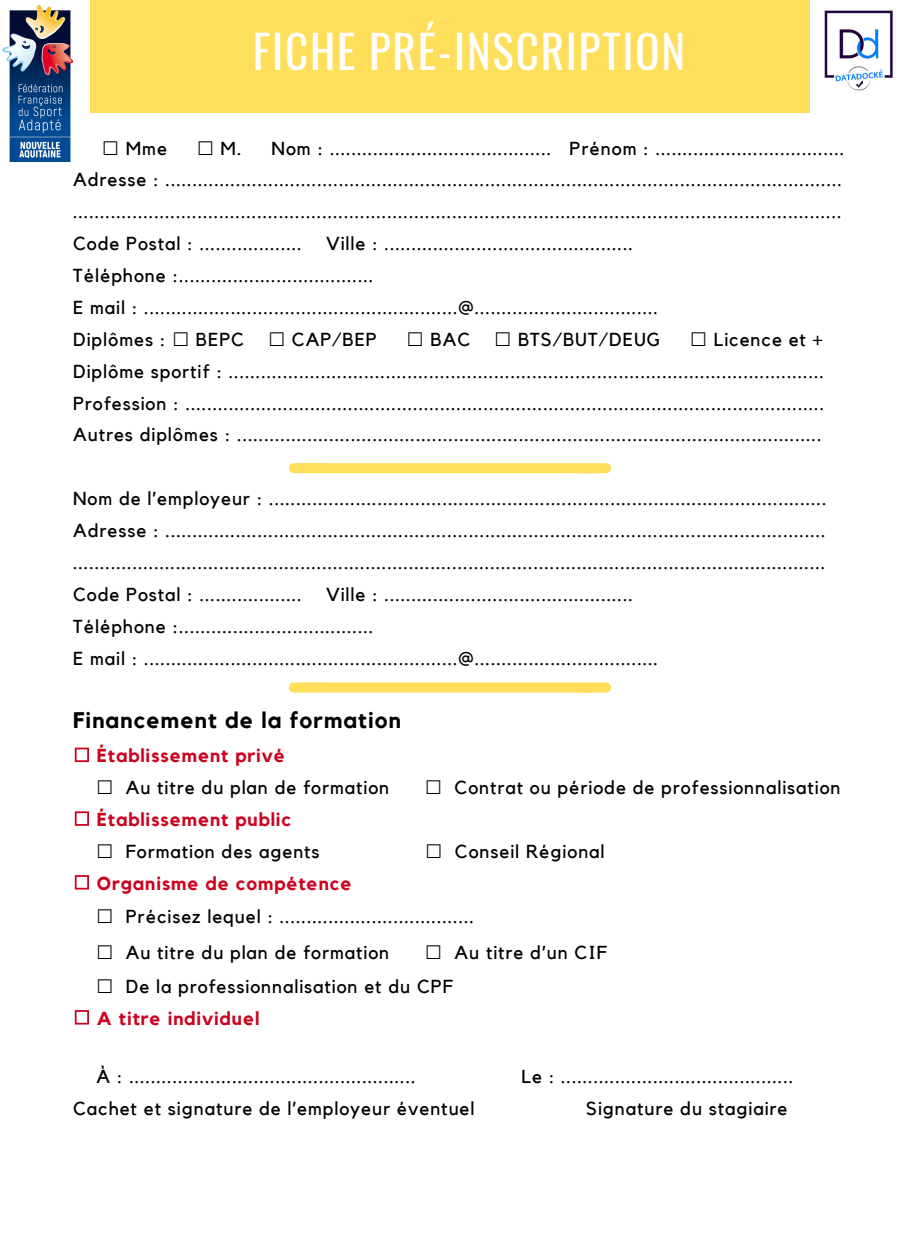
<style>
.page{position:relative;width:900px;height:1260px;background:#fff}
.page>*{position:absolute;margin:0;border:0;box-sizing:border-box;transform-origin:0 0}
.t1{font:45px "Oswald";letter-spacing:.04em;color:#fff}
.t2{font:700 22.5px "Kollektif";letter-spacing:.05em;color:#000}
.t3{font:18.75px/32px "Kollektif";letter-spacing:.05em;color:#000}
.t4{font:700 18.75px/32px "Kollektif";letter-spacing:.05em;color:#cb031f}
.s1{font-family:"DejaVu Sans"}
.s2{font-family:"DejaVu Sans";color:rgb(0 0 0/0)}
.s3{font-weight:700;color:#cb031f}
.s4{font-family:"DejaVu Sans";font-weight:400;color:rgb(0 0 0/0)}
.s5{font-family:"DejaVu Sans";font-weight:400;color:#000}
.s6{font-weight:400;color:#000}
</style>
<div class="page">
<svg style="left:75px;top:748px;width:14px;height:14px"></svg>
<svg style="left:75px;top:811px;width:14px;height:15px"></svg>
<svg style="left:75px;top:875px;width:14px;height:15px"></svg>
<svg style="left:75px;top:1010px;width:14px;height:15px"></svg>
<div style="left:90px;top:0;width:719px;height:113px;background:#ffde59"></div>
<svg style="left:289px;top:463px;width:322px;height:11px"></svg>
<svg style="left:289px;top:682px;width:322px;height:11px"></svg>
<img style="left:3px;top:6px;width:69px;height:155px">
<img style="left:824px;top:10px;width:69px;height:81px">
<h1 class="t1" style="left:253px;top:17px;width:434px">FICHE PRÉ-INSCRIPTION</h1>
<p class="t3" style="left:102px;top:133px;width:66px"><span class="s1">☐</span> Mme</p>
<p class="t3" style="left:197px;top:133px;width:46px"><span class="s1">☐</span> M.</p>
<p class="t3" style="left:73px;top:133px;width:773px;text-indent:198px">Nom : ......................................... Prénom : ...................................<br>Adresse : ............................................................................................................................. ..............................................................................................................................................<br>Code Postal : ...................</p>
<p class="t3" style="left:73px;top:228px;width:587px;text-indent:253px">Ville : ..............................................<br>Téléphone :....................................<br>E mail : ..........................................................@..................................<br>Diplômes : <span class="s1">☐</span> BEPC</p>
<p class="t3" style="left:268px;top:324px;width:110px"><span class="s1">☐</span> CAP/BEP</p>
<p class="t3" style="left:407px;top:324px;width:65px"><span class="s1">☐</span> BAC</p>
<p class="t3" style="left:495px;top:324px;width:167px"><span class="s1">☐</span> BTS/BUT/DEUG</p>
<p class="t3" style="left:73px;top:324px;width:753px;text-align:justify;text-indent:617px"><span class="s1">☐</span> Licence et + Diplôme sportif : ..............................................................................................................<br>Profession : ......................................................................................................................<br>Autres diplômes : ............................................................................................................</p>
<p class="t3" style="left:73px;top:483px;width:755px;text-align:justify">Nom de l’employeur : .......................................................................................................<br>Adresse : .......................................................................................................................... ...........................................................................................................................................<br>Code Postal : ...................</p>
<p class="t3" style="left:73px;top:579px;width:587px;text-indent:253px">Ville : ..............................................<br>Téléphone :....................................<br>E mail : ..........................................................@..................................</p>
<p class="t2" style="left:73px;top:710px;width:329px">Financement de la formation</p>
<p class="t3" style="left:96px;top:740px;width:294px;text-indent:-23px"><span class="s2">☐</span> <span class="s3">Établissement privé<br></span><span class="s1">☐</span> Au titre du plan de formation</p>
<p class="t3" style="left:425px;top:772px;width:417px"><span class="s1">☐</span> Contrat ou période de professionnalisation</p>
<p class="t4" style="left:96px;top:804px;width:225px;text-indent:-23px"><span class="s4">☐</span> Établissement public<br><span class="s5">☐</span> <span class="s6">Formation des agents</span></p>
<p class="t3" style="left:426px;top:836px;width:181px"><span class="s1">☐</span> Conseil Régional</p>
<p class="t3" style="left:96px;top:867px;width:379px;line-height:33.8px;text-indent:-23px"><span class="s2">☐</span> <span class="s3">Organisme de compétence<br></span><span class="s1">☐</span> Précisez lequel : ....................................</p>
<p class="t3" style="left:96px;top:937px;width:294px"><span class="s1">☐</span> Au titre du plan de formation</p>
<p class="t3" style="left:96px;top:936px;width:512px;line-height:33.8px;text-indent:329px"><span class="s1">☐</span> Au titre d’un CIF <span class="s1">☐</span> De la professionnalisation et du CPF</p>
<p class="t4" style="left:73px;top:1003px;width:188px"><span class="s4">☐</span> A titre individuel</p>
<p class="t3" style="left:96px;top:1061px;width:321px">À : .....................................................</p>
<p class="t3" style="left:521px;top:1061px;width:273px">Le : ...........................................</p>
<p class="t3" style="left:73px;top:1093px;width:403px">Cachet et signature de l’employeur éventuel</p>
<p class="t3" style="left:586px;top:1093px;width:203px">Signature du stagiaire</p>
</div>
